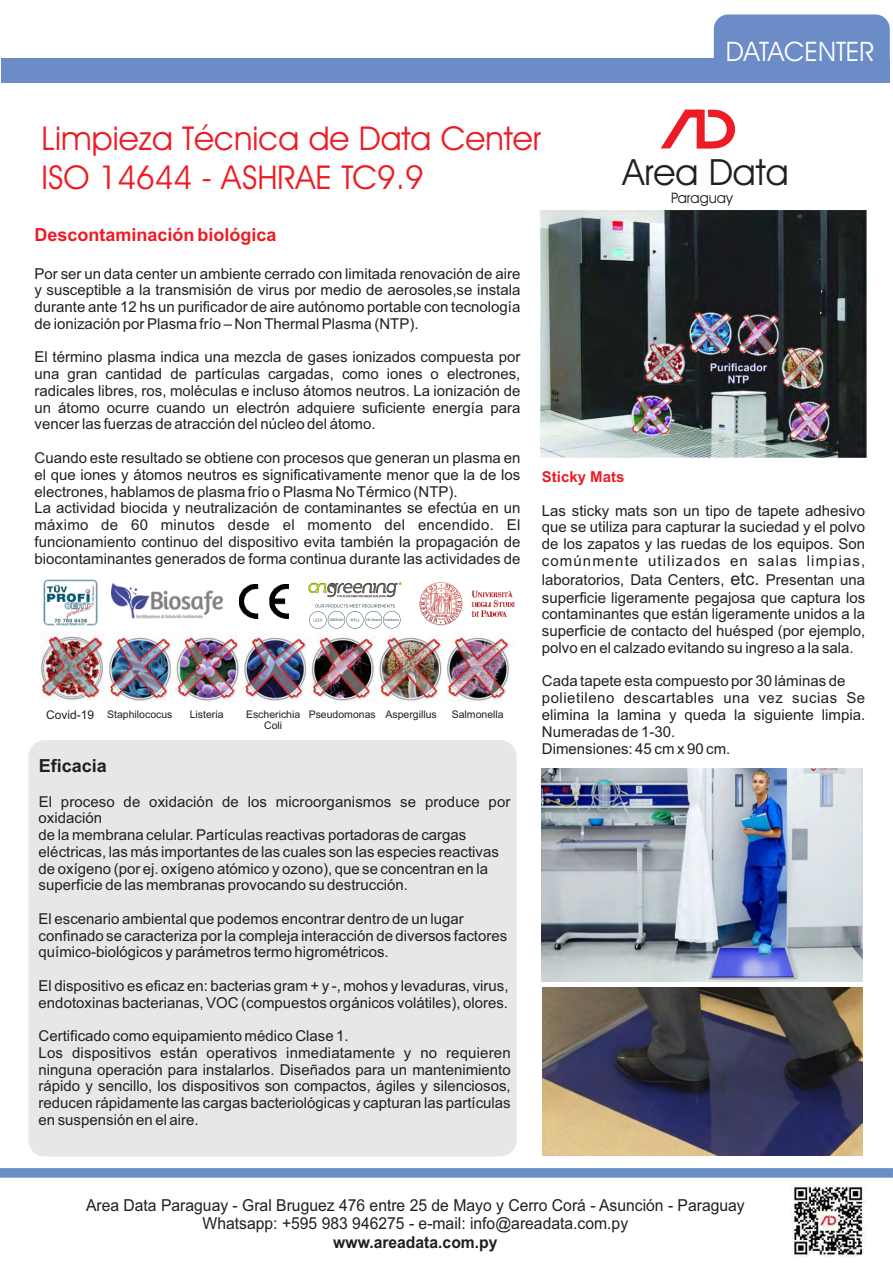
<style>
.page{position:relative;width:893px;height:1263px;background:#fff}
.page>*{position:absolute;margin:0;border:0;box-sizing:border-box;transform-origin:0 0}
.t1{font:36.3px "Avant Garde IT Cby BT";color:#231f20}
.t2{font:33px/39.6px "Avant Garde IT Cby BT";color:#ed1c24}
.t3{font:27px "Avant Garde IT Cby BT";color:#fff}
.t4{font:700 18px "Arial";color:#ed1c24}
.t5{font:700 18px "Arial";color:#231f20}
.t6{font:16.5px/18.5px "Arial";color:#231f20;text-align:center;scale:.95 1}
.t7{font:700 16.5px "Arial";color:#231f20;scale:.95 1}
.t8{font:15px/16.8px "Arial";color:#231f20}
.t9{font:700 15px "Arial";color:#ed1c24}
.t10{font:14.55px "Avant Garde IT Cby BT";color:#231f20}
.t11{font:10.5px/11.7px "Arial";color:#231f20;text-align:center}
.s1{font-size:12px}
.s2{font-size:18px}
</style>
<div class="page">
<div style="left:28px;top:740px;width:489px;height:416px;background:#e6e7e8;border-radius:16px"></div>
<img style="left:792px;top:1185px;width:73px;height:71px">
<div style="left:714px;top:14px;width:176px;height:45px;background:#6c8cc7"></div>
<div style="left:1px;top:59px;width:889px;height:24px;background:#6c8cc7"></div>
<div style="left:0;top:1168px;width:893px;height:9px;background:#6c8cc7;border:1px solid #6c8cc7"></div>
<svg style="left:657px;top:109px;width:82px;height:1069px"></svg>
<img style="left:43px;top:580px;width:54px;height:45px">
<img style="left:112px;top:583px;width:111px;height:36px">
<img style="left:239px;top:584px;width:49px;height:35px">
<img style="left:419px;top:582px;width:96px;height:44px">
<img style="left:108px;top:632px;width:407px;height:69px">
<img style="left:40px;top:633px;width:64px;height:68px">
<img style="left:541px;top:210px;width:325px;height:247px">
<img style="left:542px;top:768px;width:320px;height:213px">
<img style="left:542px;top:987px;width:320px;height:168px">
<img style="left:308px;top:582px;width:93px;height:47px">
<h2 class="t2" style="left:42px;top:121px;width:501px">Limpieza Técnica de Data Center<br>ISO 14644 - ASHRAE TC9.9</h2>
<h3 class="t3" style="left:726px;top:40px;width:150px">DATACENTER</h3>
<h1 class="t1" style="left:623px;top:157px;width:167px">Area Data</h1>
<p class="t10" style="left:671px;top:192px;width:63px">Paraguay</p>
<p class="t4" style="left:35px;top:228px;width:244px">Descontaminación biológica</p>
<p class="t8" style="left:35px;top:266px;width:487px;text-align:justify">Por ser un data center un ambiente cerrado con limitada renovación de aire y susceptible a la transmisión de virus por medio de aerosoles,se instala durante ante 12 hs un purificador de aire autónomo portable con tecnología de ionización por Plasma frío – Non Thermal Plasma (NTP).</p>
<p class="t8" style="left:35px;top:350px;width:487px;text-align:justify">El término plasma indica una mezcla de gases ionizados compuesta por una gran cantidad de partículas cargadas, como iones o electrones, radicales libres, ros, moléculas e incluso átomos neutros. La ionización de un átomo ocurre cuando un electrón adquiere suficiente energía para vencer las fuerzas de atracción del núcleo del átomo.</p>
<p class="t8" style="left:34px;top:451px;width:487px">Cuando este resultado se obtiene con procesos que generan un plasma en el que iones y átomos neutros es significativamente menor que la de los electrones, hablamos de plasma frío o Plasma No Térmico (NTP).<br>La actividad biocida y neutralización de contaminantes se efectúa en un máximo de 60 minutos desde el momento del encendido. El funcionamiento continuo del dispositivo evita también la propagación de biocontaminantes generados de forma continua durante las actividades de</p>
<p class="t11" style="left:46px;top:709px;width:128px"><span class="s1">Covid-19</span> Staphilococus</p>
<p class="t11" style="left:309px;top:709px;width:130px">Pseudomonas Aspergillus</p>
<p class="t11" style="left:452px;top:709px;width:53px">Salmonella</p>
<p class="t5" style="left:39px;top:759px;width:70px">Eficacia</p>
<p class="t8" style="left:39px;top:794px;width:473px">El proceso de oxidación de los microorganismos se produce por oxidación<br>de la membrana celular. Partículas reactivas portadoras de cargas eléctricas, las más importantes de las cuales son las especies reactivas de oxígeno (por ej. oxígeno atómico y ozono), que se concentran en la superficie de las membranas provocando su destrucción.</p>
<p class="t8" style="left:39px;top:911px;width:470px">El escenario ambiental que podemos encontrar dentro de un lugar confinado se caracteriza por la compleja interacción de diversos factores químico-biológicos y parámetros termo higrométricos.</p>
<p class="t8" style="left:39px;top:978px;width:471px">El dispositivo es eficaz en: bacterias gram + y -, mohos y levaduras, virus, endotoxinas bacterianas, VOC (compuestos orgánicos volátiles), olores.</p>
<p class="t8" style="left:39px;top:1029px;width:474px">Certificado como equipamiento médico Clase 1.<br>Los dispositivos están operativos inmediatamente y no requieren ninguna operación para instalarlos. Diseñados para un mantenimiento rápido y sencillo, los dispositivos son compactos, ágiles y silenciosos, reducen rápidamente las cargas bacteriológicas y capturan las partículas en suspensión en el aire.</p>
<p class="t11" style="left:190px;top:709px;width:35px">Listeria</p>
<p class="t11" style="left:246px;top:709px;width:56px">Escherichia<br>Coli</p>
<p class="t9" style="left:542px;top:471px;width:84px">Sticky Mats</p>
<p class="t8" style="left:542px;top:503px;width:325px;text-align:justify">Las sticky mats son un tipo de tapete adhesivo que se utiliza para capturar la suciedad y el polvo de los zapatos y las ruedas de los equipos. Son comúnmente utilizados en salas limpias,</p>
<p class="t8" style="left:542px;top:573px;width:325px;text-align:justify">laboratorios, Data Centers, <span class="s2">etc.</span> Presentan una superficie ligeramente pegajosa que captura los contaminantes que están ligeramente unidos a la superficie de contacto del huésped (por ejemplo, polvo en el calzado evitando su ingreso a la sala.</p>
<p class="t8" style="left:542px;top:674px;width:325px">Cada tapete esta compuesto por 30 láminas de polietileno descartables una vez sucias Se elimina la lamina y queda la siguiente limpia.<br>Numeradas de 1-30.<br>Dimensiones: 45 cm x 90 cm.</p>
<p class="t6" style="left:86px;top:1197px;width:695px">Area Data Paraguay - Gral Bruguez 476 entre 25 de Mayo y Cerro Corá - Asunción - Paraguay<br>Whatsapp: +595 983 946275 - e-mail: info@areadata.com.py</p>
<p class="t7" style="left:333px;top:1236px;width:174px">www.areadata.com.py</p>
</div>
